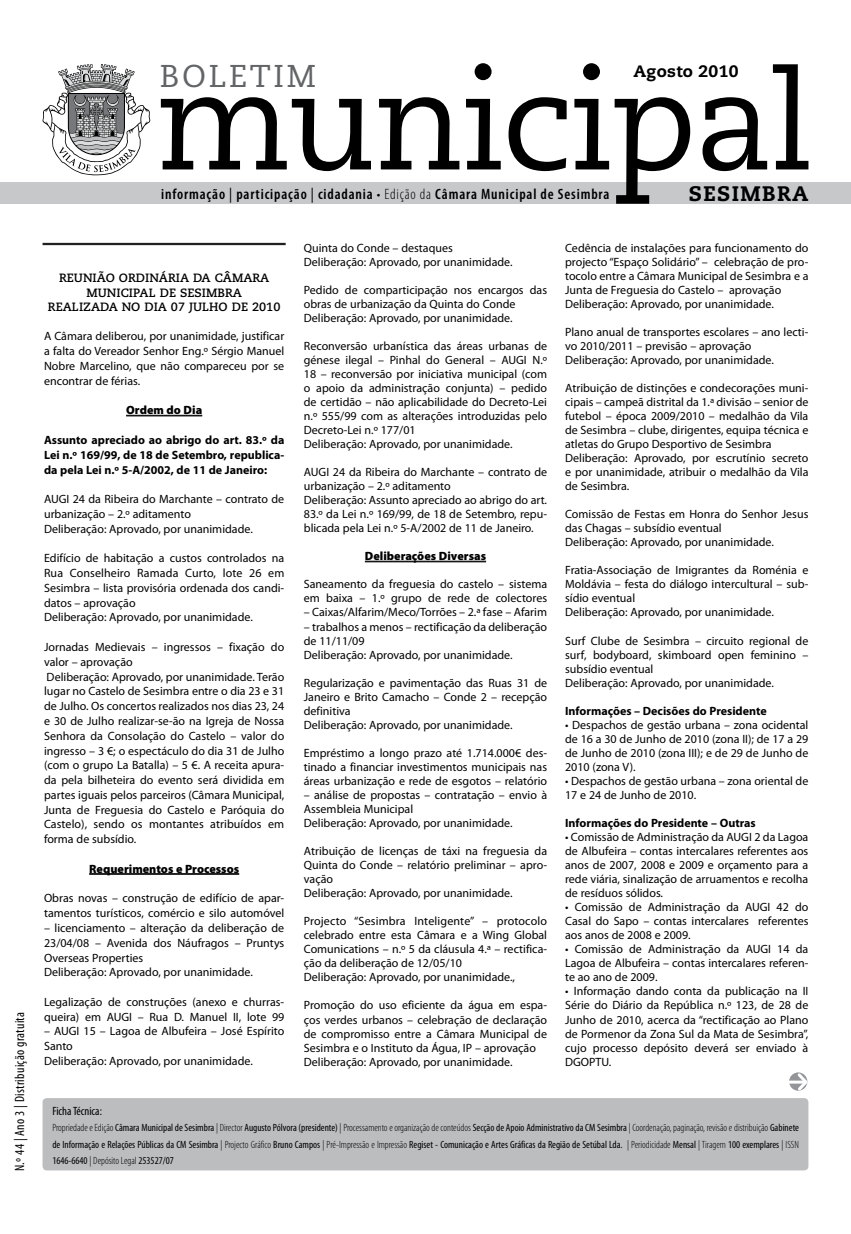
<style>
.page{position:relative;width:851px;height:1234px;background:#fff}
.page>*{position:absolute;margin:0;border:0;box-sizing:border-box;transform-origin:0 0}
.t1{font:136.65px "Caecilia";letter-spacing:-.02em;color:#000}
.t2{font:31.5px "Caecilia";letter-spacing:.085em;color:#636466}
.t3{font:800 21px "Caecilia";letter-spacing:.065em;color:#000}
.t4{font:800 16.5px "Caecilia";letter-spacing:.02em;color:#000}
.t5{font:600 condensed 15px "Myriad Pro";letter-spacing:.055em;color:#000}
.t6{font:condensed 13.5px "Myriad Pro";letter-spacing:.02em;color:#000}
.t7{font:12px/14.1px "Myriad Pro";color:#000}
.t8{font:700 12px/14.7px "Myriad Pro";color:#000;text-align:justify}
.t9{font:700 12px/14.4px "Caecilia";color:#000;text-align:center}
.t10{font:900 12px "Myriad Pro";color:#000}
.t11{font:condensed 12px "Myriad Pro";color:#000}
.t12{font:condensed 10.5px/16.5px "Myriad Pro";color:#000;text-align:justify}
.s1{font-weight:400}
.s2{font-weight:300}
</style>
<div class="page">
<div style="left:0;top:182px;width:850px;height:22px;background:#c6c8ca"></div>
<hr style="left:126px;top:415px;width:76px;height:1px;background:#000">
<hr style="left:89px;top:873px;width:150px;height:1px;background:#000">
<svg style="left:42px;top:64px;width:109px;height:111px"></svg>
<div style="left:43px;top:1097px;width:765px;height:73px;background:#bcbdbf;border-radius:4px"></div>
<hr style="left:43px;top:243px;width:242px;height:1px;background:#000">
<hr style="left:43px;top:244px;width:242px;height:1px;background:#000">
<svg style="left:789px;top:1072px;width:18px;height:18px"></svg>
<svg style="left:794px;top:1072px;width:14px;height:19px"></svg>
<hr style="left:788px;top:1080px;width:17px;height:3px;background:#fff">
<hr style="left:365px;top:561px;width:121px;height:1px;background:#000">
<p class="t6" style="left:12px;top:1170px;width:161px;rotate:-90deg">N.º 44 | Ano 3 | Distribuição gratuita</p>
<h1 class="t1" style="left:155px;top:43px;width:658px">municipal</h1>
<h2 class="t2" style="left:160px;top:58px;width:158px">BOLETIM</h2>
<h3 class="t4" style="left:633px;top:61px;width:107px">Agosto 2010</h3>
<p class="t5" style="left:161px;top:185px;width:449px">informação <span class="s1">|</span> participação <span class="s1">|</span> cidadania <span class="s2">• Edição da</span> Câmara Municipal de Sesimbra</p>
<h3 class="t3" style="left:688px;top:180px;width:121px">SESIMBRA</h3>
<p class="t9" style="left:48px;top:271px;width:234px">REUNIÃO ORDINÁRIA DA CÂMARA<br>MUNICIPAL DE SESIMBRA<br>REALIZADA NO DIA 07 JULHO DE 2010</p>
<p class="t7" style="left:44px;top:329px;width:242px;line-height:14.7px;text-align:justify">A Câmara deliberou, por unanimidade, justificar a falta do Vereador Senhor Eng.º Sérgio Manuel Nobre Marcelino, que não compareceu por se encontrar de férias.</p>
<p class="t10" style="left:126px;top:402px;width:78px">Ordem do Dia</p>
<p class="t8" style="left:44px;top:432px;width:242px">Assunto apreciado ao abrigo do art. 83.º da Lei n.º 169/99, de 18 de Setembro, republica&shy;da pela Lei n.º 5-A/2002, de 11 de Janeiro:</p>
<p class="t7" style="left:44px;top:491px;width:242px;line-height:14.7px">AUGI 24 da Ribeira do Marchante – contrato de urbanização – 2.º aditamento<br>Deliberação: Aprovado, por unanimidade.</p>
<p class="t7" style="left:44px;top:550px;width:242px;line-height:14.7px">Edifício de habitação a custos controlados na Rua Conselheiro Ramada Curto, lote 26 em Sesimbra – lista provisória ordenada dos candi&shy;datos – aprovação<br>Deliberação: Aprovado, por unanimidade.</p>
<p class="t7" style="left:44px;top:639px;width:242px;line-height:14.7px">Jornadas Medievais – ingressos – fixação do valor – aprovação<br>Deliberação: Aprovado, por unanimidade. Terão lugar no Castelo de Sesimbra entre o dia 23 e 31 de Julho. Os concertos realizados nos dias 23, 24 e 30 de Julho realizar-se-ão na Igreja de Nossa Senhora da Consolação do Castelo – valor do ingresso – 3 €; o espectáculo do dia 31 de Julho (com o grupo La Batalla) – 5 €. A receita apura&shy;da pela bilheteira do evento será dividida em partes iguais pelos parceiros (Câmara Municipal, Junta de Freguesia do Castelo e Paróquia do Castelo), sendo os montantes atribuídos em forma de subsídio.</p>
<p class="t10" style="left:89px;top:860px;width:151px">Requerimentos e Processos</p>
<p class="t7" style="left:44px;top:890px;width:242px;line-height:14.7px">Obras novas – construção de edifício de apar&shy;tamentos turísticos, comércio e silo automóvel</p>
<p class="t7" style="left:44px;top:920px;width:242px;line-height:14.9px">– licenciamento – alteração da deliberação de 23/04/08 – Avenida dos Náufragos – Pruntys Overseas Properties<br>Deliberação: Aprovado, por unanimidade.</p>
<p class="t7" style="left:44px;top:993px;width:242px;line-height:14.9px">Legalização de construções (anexo e churras&shy;queira) em AUGI – Rua D. Manuel II, lote 99</p>
<p class="t7" style="left:44px;top:1023px;width:242px;line-height:14.9px">– AUGI 15 – Lagoa de Albufeira – José Espírito<br>Santo<br>Deliberação: Aprovado, por unanimidade.</p>
<p class="t7" style="left:304px;top:240px;width:210px">Quinta do Conde – destaques<br>Deliberação: Aprovado, por unanimidade.</p>
<p class="t7" style="left:304px;top:282px;width:245px">Pedido de comparticipação nos encargos das obras de urbanização da Quinta do Conde<br>Deliberação: Aprovado, por unanimidade.</p>
<p class="t7" style="left:304px;top:338px;width:245px">Reconversão urbanística das áreas urbanas de génese ilegal – Pinhal do General – AUGI N.º 18 – reconversão por iniciativa municipal (com o apoio da administração conjunta) – pedido de certidão – não aplicabilidade do Decreto-Lei n.º 555/99 com as alterações introduzidas pelo Decreto-Lei n.º 177/01<br>Deliberação: Aprovado, por unanimidade.</p>
<p class="t7" style="left:304px;top:465px;width:245px">AUGI 24 da Ribeira do Marchante – contrato de urbanização – 2.º aditamento<br>Deliberação: Assunto apreciado ao abrigo do art.<br>83.º da Lei n.º 169/99, de 18 de Setembro, repu&shy;blicada pela Lei n.º 5-A/2002 de 11 de Janeiro.</p>
<p class="t10" style="left:365px;top:548px;width:123px">Deliberações Diversas</p>
<p class="t7" style="left:304px;top:577px;width:245px">Saneamento da freguesia do castelo – sistema em baixa – 1.º grupo de rede de colectores</p>
<p class="t7" style="left:304px;top:605px;width:245px">– Caixas/Alfarim/Meco/Torrões – 2.ª fase – Afarim</p>
<p class="t7" style="left:304px;top:619px;width:245px">– trabalhos a menos – rectificação da deliberação de 11/11/09<br>Deliberação: Aprovado, por unanimidade.</p>
<p class="t7" style="left:304px;top:675px;width:245px">Regularização e pavimentação das Ruas 31 de Janeiro e Brito Camacho – Conde 2 – recepção definitiva<br>Deliberação: Aprovado, por unanimidade.</p>
<p class="t7" style="left:304px;top:745px;width:245px;text-align:justify">Empréstimo a longo prazo até 1.714.000€ des&shy;tinado a financiar investimentos municipais nas áreas urbanização e rede de esgotos – relatório</p>
<p class="t7" style="left:304px;top:787px;width:245px">– análise de propostas – contratação – envio à<br>Assembleia Municipal<br>Deliberação: Aprovado, por unanimidade.</p>
<p class="t7" style="left:304px;top:843px;width:245px">Atribuição de licenças de táxi na freguesia da Quinta do Conde – relatório preliminar – apro&shy;vação<br>Deliberação: Aprovado, por unanimidade.</p>
<p class="t7" style="left:304px;top:913px;width:245px">Projecto “Sesimbra Inteligente” – protocolo celebrado entre esta Câmara e a Wing Global Comunications – n.º 5 da cláusula 4.ª – rectifica&shy;ção da deliberação de 12/05/10<br>Deliberação: Aprovado, por unanimidade.,</p>
<p class="t7" style="left:304px;top:997px;width:245px">Promoção do uso eficiente da água em espa&shy;ços verdes urbanos – celebração de declaração de compromisso entre a Câmara Municipal de Sesimbra e o Instituto da Água, IP – aprovação Deliberação: Aprovado, por unanimidade.</p>
<p class="t7" style="left:565px;top:240px;width:245px">Cedência de instalações para funcionamento do projecto “Espaço Solidário” – celebração de pro&shy;tocolo entre a Câmara Municipal de Sesimbra e a Junta de Freguesia do Castelo – aprovação Deliberação: Aprovado, por unanimidade.</p>
<p class="t7" style="left:565px;top:324px;width:245px">Plano anual de transportes escolares – ano lecti&shy;vo 2010/2011 – previsão – aprovação<br>Deliberação: Aprovado, por unanimidade.</p>
<p class="t7" style="left:565px;top:380px;width:245px">Atribuição de distinções e condecorações muni&shy;cipais – campeã distrital da 1.ª divisão – senior de futebol – época 2009/2010 – medalhão da Vila de Sesimbra – clube, dirigentes, equipa técnica e atletas do Grupo Desportivo de Sesimbra Deliberação: Aprovado, por escrutínio secreto e por unanimidade, atribuir o medalhão da Vila de Sesimbra.</p>
<p class="t7" style="left:565px;top:507px;width:245px">Comissão de Festas em Honra do Senhor Jesus das Chagas – subsídio eventual<br>Deliberação: Aprovado, por unanimidade.</p>
<p class="t7" style="left:565px;top:563px;width:245px">Fratia-Associação de Imigrantes da Roménia e Moldávia – festa do diálogo intercultural – sub&shy;sídio eventual<br>Deliberação: Aprovado, por unanimidade.</p>
<p class="t7" style="left:565px;top:633px;width:245px">Surf Clube de Sesimbra – circuito regional de surf, bodyboard, skimboard open feminino – subsídio eventual<br>Deliberação: Aprovado, por unanimidade.</p>
<p class="t8" style="left:565px;top:702px;width:203px">Informações – Decisões do Presidente</p>
<p class="t7" style="left:565px;top:717px;width:245px;text-align:justify">• Despachos de gestão urbana – zona ocidental de 16 a 30 de Junho de 2010 (zona II); de 17 a 29 de Junho de 2010 (zona III); e de 29 de Junho de 2010 (zona V).</p>
<p class="t7" style="left:565px;top:773px;width:245px">• Despachos de gestão urbana – zona oriental de<br>17 e 24 de Junho de 2010.</p>
<p class="t8" style="left:565px;top:815px;width:192px">Informações do Presidente – Outras</p>
<p class="t7" style="left:565px;top:829px;width:245px;text-align:justify">• Comissão de Administração da AUGI 2 da Lagoa de Albufeira – contas intercalares referentes aos anos de 2007, 2008 e 2009 e orçamento para a rede viária, sinalização de arruamentos e recolha de resíduos sólidos.</p>
<p class="t7" style="left:565px;top:899px;width:245px;text-align:justify">• Comissão de Administração da AUGI 42 do Casal do Sapo – contas intercalares referentes aos anos de 2008 e 2009.</p>
<p class="t7" style="left:565px;top:941px;width:245px;text-align:justify">• Comissão de Administração da AUGI 14 da Lagoa de Albufeira – contas intercalares referen&shy;te ao ano de 2009.</p>
<p class="t7" style="left:565px;top:983px;width:245px;text-align:justify">• Informação dando conta da publicação na II Série do Diário da República n.º 123, de 28 de Junho de 2010, acerca da “rectificação ao Plano de Pormenor da Zona Sul da Mata de Sesimbra”, cujo processo depósito deverá ser enviado à DGOPTU.</p>
<p class="t11" style="left:52px;top:1102px;width:51px">Ficha Técnica:</p>
<p class="t12" style="left:52px;top:1118px;width:748px"><span class="s2">Propriedade e Edição</span> Câmara Municipal de Sesimbra <span class="s2">| Director</span> Augusto Pólvora (presidente) <span class="s2">| Processamento e organização de conteúdos</span> Secção de Apoio Administrativo da CM Sesimbra <span class="s2">| Coordenação, paginação, revisão e distribuição</span> Gabinete de Informação e Relações Públicas da CM Sesimbra <span class="s2">| Projecto Gráfico</span> Bruno Campos <span class="s2">| Pré-Impressão e Impressão</span> Regiset - Comunicação e Artes Gráficas da Região de Setúbal Lda. <span class="s2">| Periodicidade</span> Mensal <span class="s2">| Tiragem</span> 100 exemplares <span class="s2">| ISSN </span>1646-6640 <span class="s2">| Depósito Legal</span> 253527/07</p>
</div>
